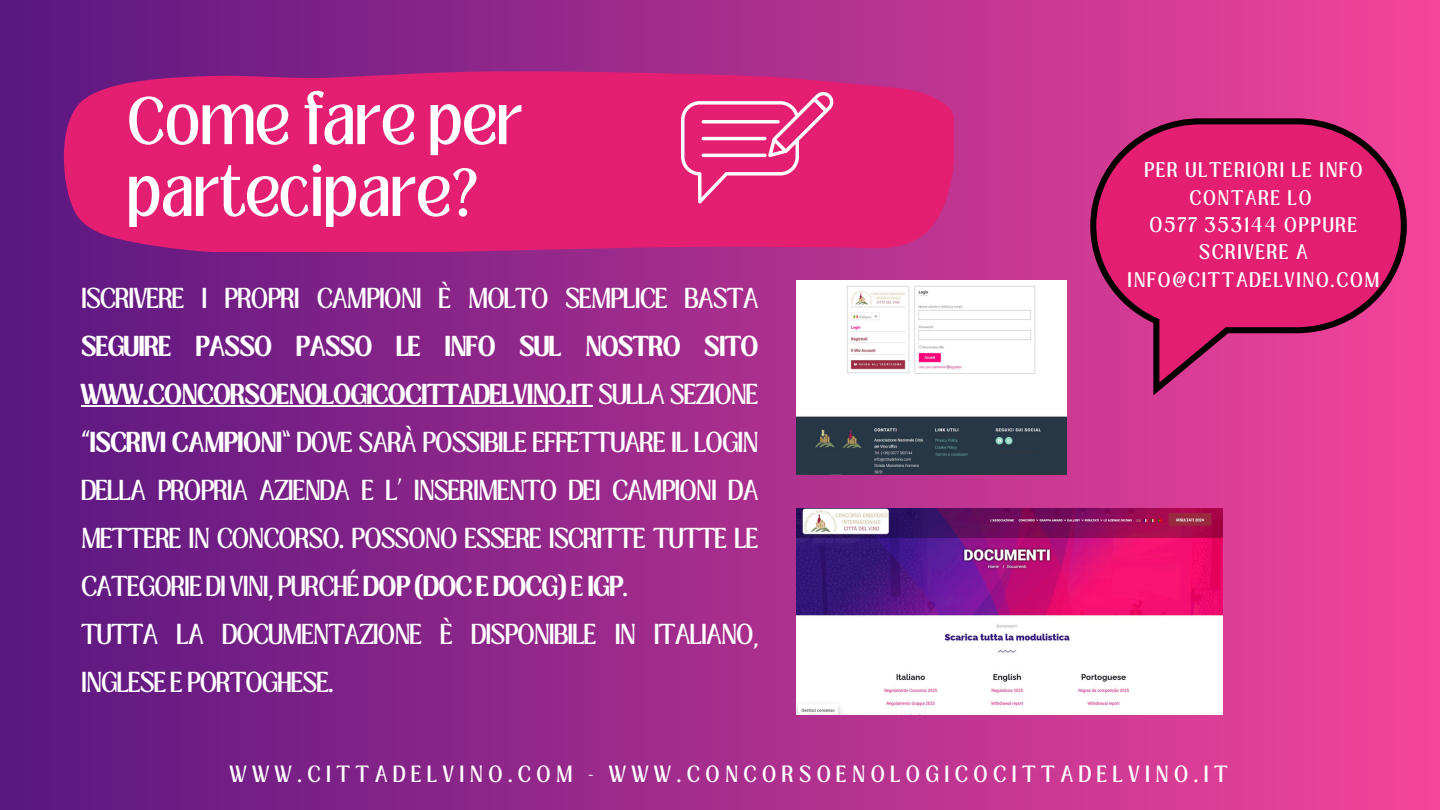
<style>
.page{position:relative;width:1440px;height:810px;background:#fff}
.page>*{position:absolute;margin:0;border:0;box-sizing:border-box;transform-origin:0 0}
.t1{font:51.7px/71.8px "Loubag";color:#fff}
.t2{font:22.1px/48px "Loubag";letter-spacing:-.04em;color:#fff}
.t3{font:18px "Loubag";letter-spacing:.305em;color:#fff}
.t4{font:16.2px/27.4px "Loubag";letter-spacing:.11em;color:#fff;text-align:center}
.s1{font-weight:700}
</style>
<div class="page">
<div style="left:0;top:0;width:1440px;height:810px;background:linear-gradient(to right,#591781,#f34599)"></div>
<svg style="left:61px;top:70px;width:893px;height:181px;background:#dc1f74"></svg>
<svg style="left:681px;top:92px;width:153px;height:111px;background:#e74087"></svg>
<img style="left:797px;top:281px;width:270px;height:193px">
<svg style="left:1090px;top:118px;width:317px;height:215px;background:#d3216f"></svg>
<img style="left:797px;top:508px;width:425px;height:207px">
<hr style="left:81px;top:405px;width:511px;height:2px;background:#fff">
<p class="t1" style="left:127px;top:86px;width:397px">Come fare per partecipare?</p>
<p class="t2" style="left:81px;top:275px;width:679px">ISCRIVERE I PROPRI CAMPIONI È MOLTO SEMPLICE BASTA <span class="s1">SEGUIRE PASSO PASSO LE INFO SUL NOSTRO SITO WWW.CONCORSOENOLOGICOCITTADELVINO.IT</span> SULLA SEZIONE <span class="s1">“ISCRIVI CAMPIONI”</span> DOVE SARÀ POSSIBILE EFFETTUARE IL LOGIN DELLA PROPRIA AZIENDA E L’ INSERIMENTO DEI CAMPIONI DA METTERE IN CONCORSO. POSSONO ESSERE ISCRITTE TUTTE LE CATEGORIE DI VINI, PURCHÉ <span class="s1">DOP (DOC E DOCG)</span> E <span class="s1">IGP</span>.<br>TUTTA LA DOCUMENTAZIONE È DISPONIBILE IN ITALIANO, INGLESE E PORTOGHESE.</p>
<p class="t4" style="left:1144px;top:157px;width:220px">PER ULTERIORI LE INFO<br>CONTARE LO</p>
<p class="t4" style="left:1128px;top:211px;width:253px">0577 353144 OPPURE<br>SCRIVERE A<br>INFO@CITTADELVINO.COM</p>
<h1 class="t3" style="left:230px;top:759px;width:999px">WWW.CITTADELVINO.COM - WWW.CONCORSOENOLOGICOCITTADELVINO.IT</h1>
</div>
